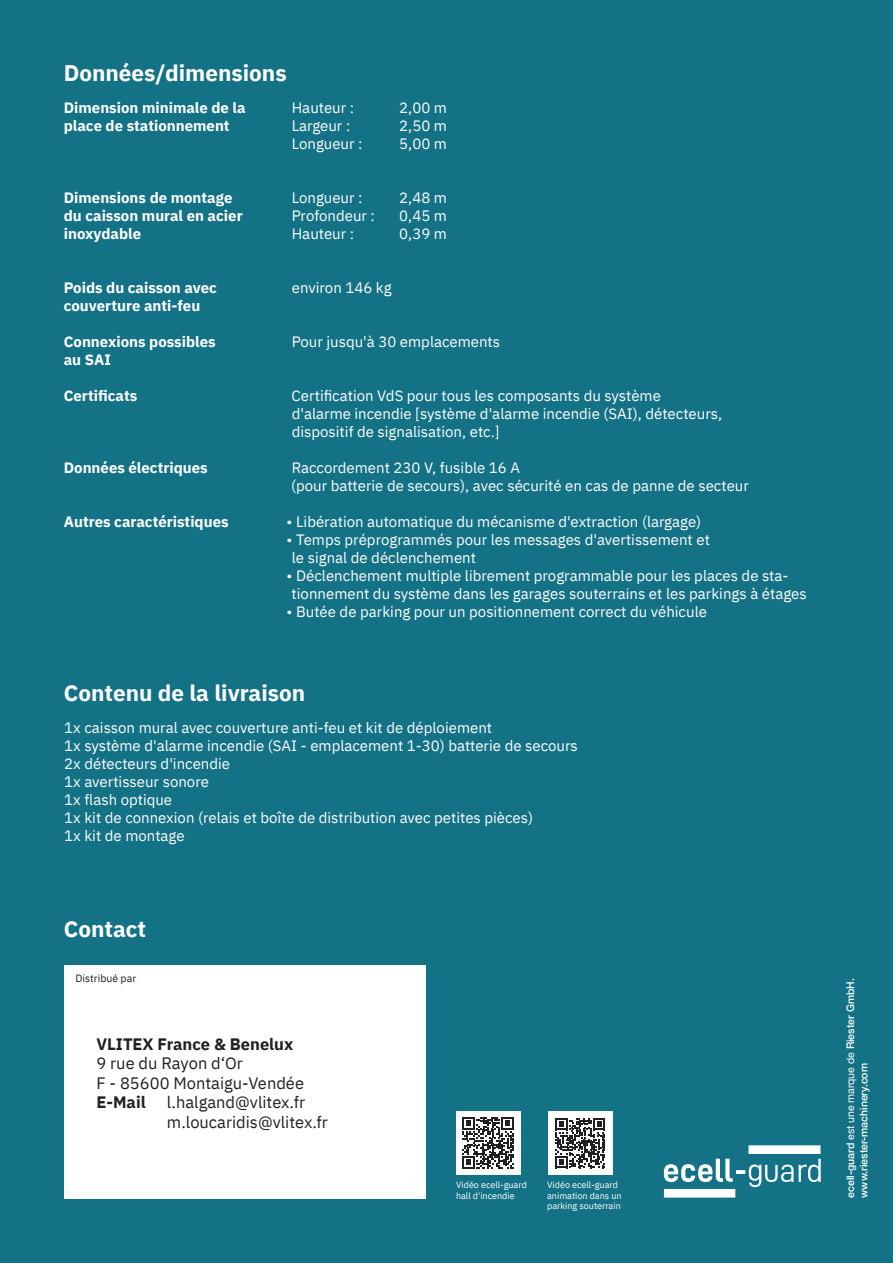
<style>
.page{position:relative;width:893px;height:1263px;background:#147287}
.page>*{position:absolute;margin:0;border:0;box-sizing:border-box;transform-origin:0 0}
.t1{font:700 22.5px "IBM Plex Sans";color:#fff}
.t2{font:16.5px/19.5px "IBM Plex Sans";color:#231f20}
.t3{font:700 16.5px "IBM Plex Sans";color:#231f20}
.t4{font:15px/18px "IBM Plex Sans";color:#fff}
.t5{font:700 15px/18px "IBM Plex Sans";color:#fff}
.t6{font:500 10.5px/13.5px "Helvetica Neue";color:#fff}
.t7{font:10.5px "IBM Plex Sans";color:#231f20}
.t8{font:9px/10.5px "IBM Plex Sans";color:#fff}
.s1{font-weight:400}
</style>
<div class="page">
<div style="left:64px;top:965px;width:361px;height:234px;background:#fff"></div>
<svg style="left:664px;top:1145px;width:157px;height:52px"></svg>
<div style="left:456px;top:1111px;width:65px;height:64px;background:#fff"></div>
<div style="left:548px;top:1111px;width:65px;height:64px;background:#fff"></div>
<svg style="left:555px;top:1118px;width:50px;height:50px"></svg>
<svg style="left:462px;top:1117px;width:52px;height:52px"></svg>
<h1 class="t1" style="left:64px;top:55px;width:224px">Données/dimensions</h1>
<p class="t5" style="left:64px;top:98px;width:183px">Dimension minimale de la place de stationnement</p>
<p class="t5" style="left:64px;top:188px;width:180px">Dimensions de montage du caisson mural en acier inoxydable</p>
<p class="t5" style="left:64px;top:278px;width:155px">Poids du caisson avec couverture anti-feu</p>
<p class="t5" style="left:64px;top:332px;width:154px">Connexions possibles au SAI</p>
<p class="t5" style="left:64px;top:386px;width:75px">Certificats</p>
<p class="t5" style="left:64px;top:458px;width:146px">Données électriques</p>
<p class="t5" style="left:64px;top:512px;width:166px">Autres caractéristiques</p>
<p class="t4" style="left:292px;top:98px;width:64px">Hauteur :</p>
<p class="t4" style="left:399px;top:98px;width:49px">2,00 m</p>
<p class="t4" style="left:292px;top:116px;width:60px">Largeur :</p>
<p class="t4" style="left:399px;top:116px;width:49px">2,50 m</p>
<p class="t4" style="left:292px;top:134px;width:72px">Longueur :</p>
<p class="t4" style="left:399px;top:134px;width:49px">5,00 m</p>
<p class="t4" style="left:292px;top:188px;width:72px">Longueur :</p>
<p class="t4" style="left:399px;top:188px;width:49px">2,48 m</p>
<p class="t4" style="left:292px;top:206px;width:85px">Profondeur :</p>
<p class="t4" style="left:399px;top:206px;width:49px">0,45 m</p>
<p class="t4" style="left:292px;top:224px;width:64px">Hauteur :</p>
<p class="t4" style="left:399px;top:224px;width:49px">0,39 m</p>
<p class="t4" style="left:292px;top:278px;width:101px">environ 146 kg</p>
<p class="t4" style="left:292px;top:332px;width:210px">Pour jusqu'à 30 emplacements</p>
<p class="t4" style="left:292px;top:386px;width:432px">Certification VdS pour tous les composants du système d'alarme incendie [système d'alarme incendie (SAI), détecteurs, dispositif de signalisation, etc.]</p>
<p class="t4" style="left:291px;top:458px;width:459px">Raccordement 230 V, fusible 16 A<br>(pour batterie de secours), avec sécurité en cas de panne de secteur</p>
<p class="t4" style="left:287px;top:512px;width:416px">• Libération automatique du mécanisme d'extraction (largage)</p>
<p class="t4" style="left:292px;top:530px;width:420px;text-indent:-5px">• Temps préprogrammés pour les messages d'avertissement et le signal de déclenchement</p>
<p class="t4" style="left:292px;top:566px;width:517px;text-indent:-5px">• Déclenchement multiple librement programmable pour les places de sta&shy;tionnement du système dans les garages souterrains et les parkings à étages</p>
<p class="t4" style="left:287px;top:602px;width:422px">• Butée de parking pour un positionnement correct du véhicule</p>
<h1 class="t1" style="left:64px;top:675px;width:243px">Contenu de la livraison</h1>
<p class="t4" style="left:64px;top:717px;width:515px">1x caisson mural avec couverture anti-feu et kit de déploiement<br>1x système d'alarme incendie (SAI - emplacement 1-30) batterie de secours 2x détecteurs d'incendie<br>1x avertisseur sonore<br>1x flash optique<br>1x kit de connexion (relais et boîte de distribution avec petites pièces)<br>1x kit de montage</p>
<h1 class="t1" style="left:64px;top:911px;width:84px">Contact</h1>
<p class="t7" style="left:75px;top:970px;width:62px">Distribué par</p>
<p class="t6" style="left:843px;top:1198px;width:221px;rotate:-90deg">ecell-guard <span class="s1">est une marque de</span> Riester GmbH. www.riester-machinery.com</p>
<p class="t3" style="left:96px;top:1031px;width:198px">VLITEX France &amp; Benelux</p>
<p class="t2" style="left:96px;top:1052px;width:209px">9 rue du Rayon d‘Or<br>F - 85600 Montaigu-Vendée</p>
<p class="t3" style="left:96px;top:1089px;width:51px">E-Mail</p>
<p class="t2" style="left:167px;top:1091px;width:163px">l.halgand@vlitex.fr m.loucaridis@vlitex.fr</p>
<p class="t8" style="left:456px;top:1179px;width:72px">Vidéo ecell-guard hall d'incendie</p>
<p class="t8" style="left:547px;top:1179px;width:76px">Vidéo ecell-guard animation dans un parking souterrain</p>
</div>
